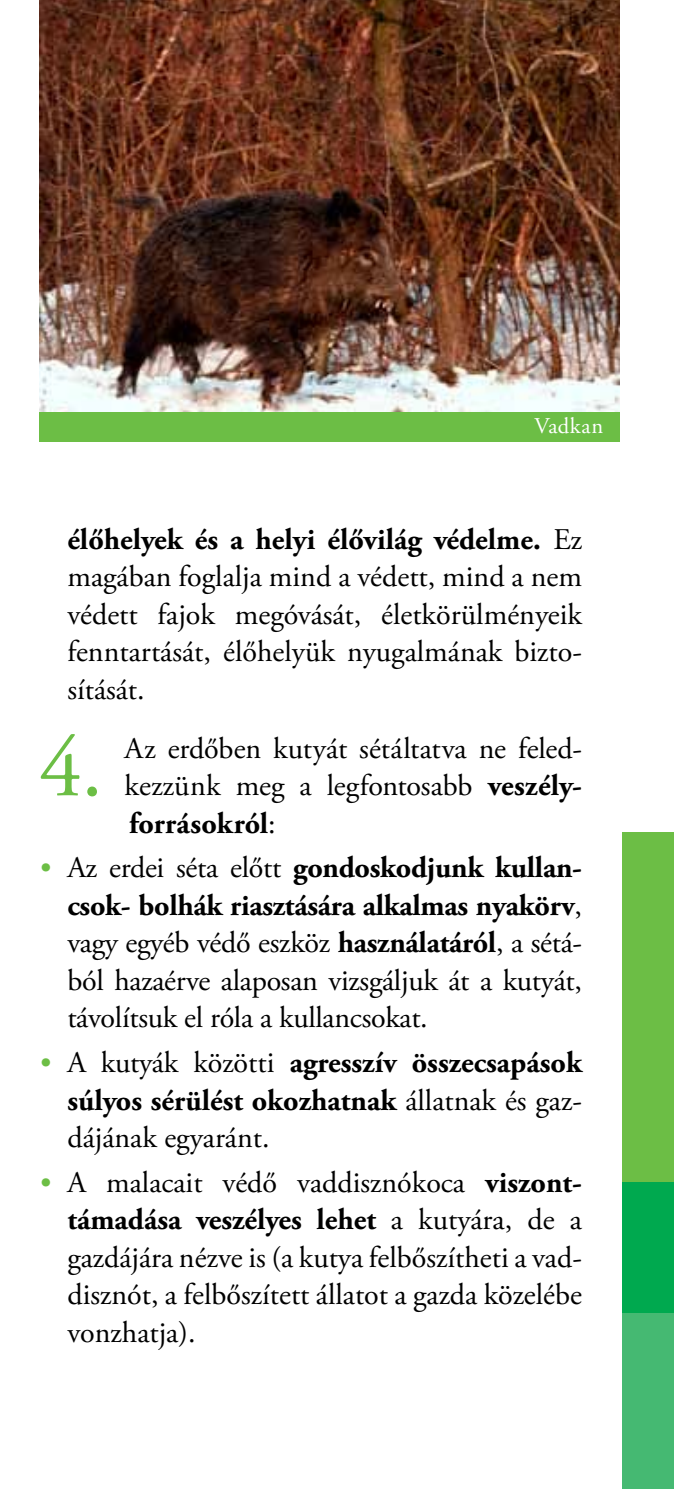
<style>
.page{position:relative;width:674px;height:1489px;background:#fff}
.page>*{position:absolute;margin:0;border:0;box-sizing:border-box;transform-origin:0 0}
.t1{font:86.5px "Adobe Garamond Pro";color:#6cbe45}
.t2{font:30px/37.5px "Adobe Garamond Pro";color:#000;text-align:justify}
.t3{font:700 30px/37.5px "Adobe Garamond Pro";color:#000;text-align:justify}
.t4{font:22.5px "Adobe Garamond Pro";letter-spacing:.03em;color:#fff}
.s1{font-weight:700}
.s2{color:#6cbe45}
.s3{font-weight:400;color:#6cbe45}
.s4{font-weight:400}
</style>
<div class="page">
<div style="left:622px;top:832px;width:51px;height:349px;background:#6cbe45"></div>
<div style="left:622px;top:1312px;width:51px;height:176px;background:#45b972"></div>
<div style="left:622px;top:1181px;width:51px;height:131px;background:#00a94f"></div>
<div style="left:39px;top:411px;width:579px;height:30px;background:#6cbe45"></div>
<img style="left:39px;top:0;width:579px;height:411px">
<p class="t4" style="left:534px;top:412px;width:70px">Vadkan</p>
<p class="t2" style="left:67px;top:521px;width:516px"><span class="s1">élőhelyek és a helyi élővilág védelme.</span> Ez magában foglalja mind a védett, mind a nem védett fajok megóvását, életkörülményeik fenntartását, élőhelyük nyugalmának bizto&shy;sítását.</p>
<h1 class="t1" style="left:39px;top:715px;width:65px">4.</h1>
<p class="t2" style="left:124px;top:730px;width:458px">Az erdőben kutyát sétáltatva ne feled&shy;kezzünk meg a legfontosabb <span class="s1">veszély&shy;forrásokról</span>:</p>
<p class="t2" style="left:67px;top:850px;width:516px;text-indent:-28px"><span class="s2">•</span> Az erdei séta előtt <span class="s1">gondoskodjunk kullan&shy;csok- bolhák riasztására alkalmas nyakörv</span>, vagy egyéb védő eszköz <span class="s1">használatáról</span>, a sétá&shy;ból hazaérve alaposan vizsgáljuk át a kutyát, távolítsuk el róla a kullancsokat.</p>
<p class="t3" style="left:67px;top:1044px;width:517px;text-indent:-28px"><span class="s3">•</span> <span class="s4">A kutyák közötti</span> agresszív összecsapások súlyos sérülést okozhatnak <span class="s4">állatnak és gaz&shy;dájának egyaránt.</span></p>
<p class="t2" style="left:67px;top:1164px;width:516px;text-indent:-28px"><span class="s2">•</span> A malacait védő vaddisznókoca <span class="s1">viszont&shy;támadása veszélyes lehet</span> a kutyára, de a gazdájára nézve is (a kutya felbőszítheti a vad&shy;disznót, a felbőszített állatot a gazda közelébe vonzhatja).</p>
</div>
